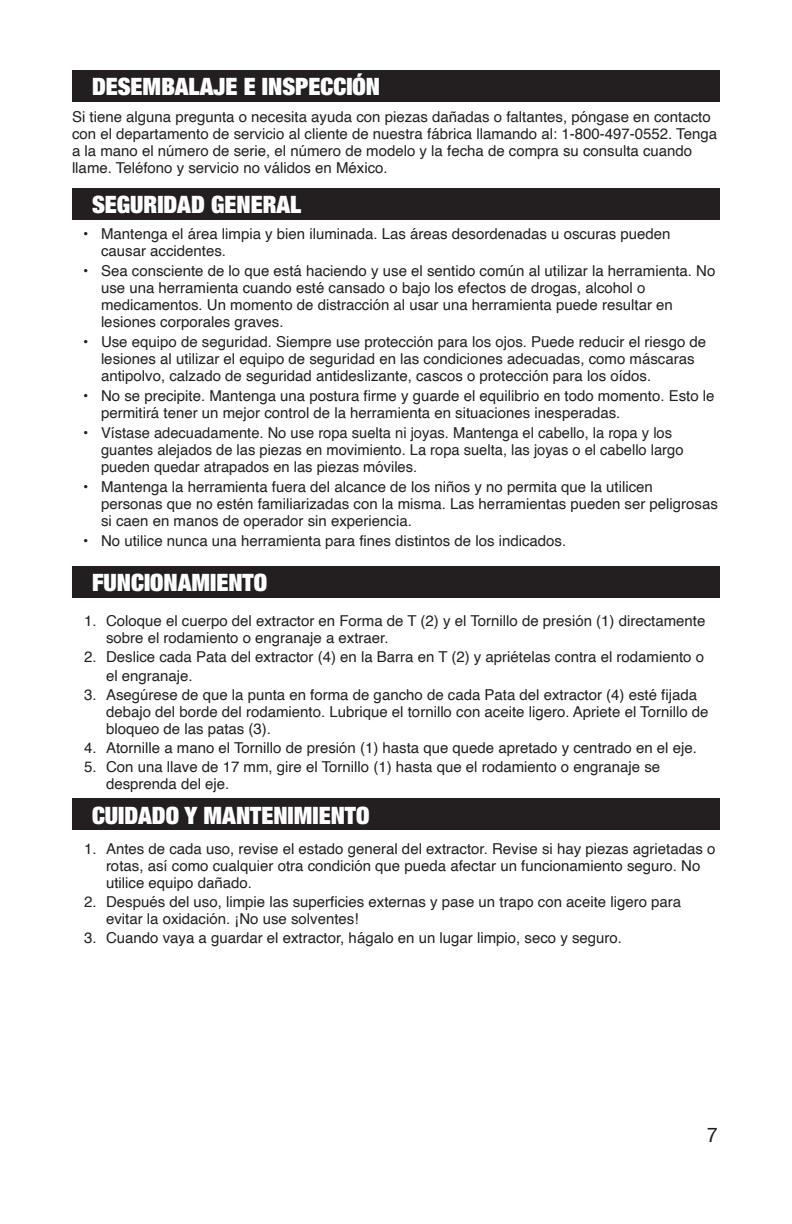
<style>
.page{position:relative;width:792px;height:1224px;background:#fff}
.page>*{position:absolute;margin:0;border:0;box-sizing:border-box;transform-origin:0 0}
.t1{font:900 expanded 24px "Helvetica Neue";color:#fff}
.t2{font:20px "Helvetica Neue";color:#231f20}
.t3{font:15px/17px "Helvetica";color:#231f20}
</style>
<div class="page">
<div style="left:72px;top:799px;width:648px;height:31px;background:#231f20"></div>
<div style="left:72px;top:71px;width:648px;height:31px;background:#231f20"></div>
<div style="left:72px;top:188px;width:648px;height:32px;background:#231f20"></div>
<div style="left:72px;top:566px;width:648px;height:31px;background:#231f20"></div>
<p class="t1" style="left:92px;top:71px;width:290px">DESEMBALAJE E INSPECCIÓN</p>
<p class="t3" style="left:72px;top:108px;width:647px">Si tiene alguna pregunta o necesita ayuda con piezas dañadas o faltantes, póngase en contacto con el departamento de servicio al cliente de nuestra fábrica llamando al: 1-800-497-0552. Tenga a la mano el número de serie, el número de modelo y la fecha de compra su consulta cuando llame. Teléfono y servicio no válidos en México.</p>
<p class="t1" style="left:92px;top:189px;width:211px">SEGURIDAD GENERAL</p>
<p class="t3" style="left:101px;top:226px;width:571px;text-indent:-18px">• Mantenga el área limpia y bien iluminada. Las áreas desordenadas u oscuras pueden causar accidentes.</p>
<p class="t3" style="left:101px;top:263px;width:616px;text-indent:-18px">• Sea consciente de lo que está haciendo y use el sentido común al utilizar la herramienta. No use una herramienta cuando esté cansado o bajo los efectos de drogas, alcohol o medicamentos. Un momento de distracción al usar una herramienta puede resultar en lesiones corporales graves.</p>
<p class="t3" style="left:101px;top:334px;width:607px;text-indent:-18px">• Use equipo de seguridad. Siempre use protección para los ojos. Puede reducir el riesgo de lesiones al utilizar el equipo de seguridad en las condiciones adecuadas, como máscaras antipolvo, calzado de seguridad antideslizante, cascos o protección para los oídos.</p>
<p class="t3" style="left:101px;top:388px;width:615px;text-indent:-18px">• No se precipite. Mantenga una postura firme y guarde el equilibrio en todo momento. Esto le permitirá tener un mejor control de la herramienta en situaciones inesperadas.</p>
<p class="t3" style="left:101px;top:425px;width:584px;text-indent:-18px">• Vístase adecuadamente. No use ropa suelta ni joyas. Mantenga el cabello, la ropa y los guantes alejados de las piezas en movimiento. La ropa suelta, las joyas o el cabello largo pueden quedar atrapados en las piezas móviles.</p>
<p class="t3" style="left:101px;top:479px;width:618px;text-indent:-18px">• Mantenga la herramienta fuera del alcance de los niños y no permita que la utilicen personas que no estén familiarizadas con la misma. Las herramientas pueden ser peligrosas si caen en manos de operador sin experiencia.</p>
<p class="t3" style="left:83px;top:533px;width:485px">• No utilice nunca una herramienta para fines distintos de los indicados.</p>
<p class="t1" style="left:92px;top:567px;width:177px">FUNCIONAMIENTO</p>
<p class="t3" style="left:106px;top:613px;width:601px;text-indent:-22px">1. Coloque el cuerpo del extractor en Forma de T (2) y el Tornillo de presión (1) directamente sobre el rodamiento o engranaje a extraer.</p>
<p class="t3" style="left:106px;top:648px;width:600px;line-height:19px;text-indent:-22px">2. Deslice cada Pata del extractor (4) en la Barra en T (2) y apriételas contra el rodamiento o el engranaje.</p>
<p class="t3" style="left:106px;top:687px;width:604px;text-indent:-22px">3. Asegúrese de que la punta en forma de gancho de cada Pata del extractor (4) esté fijada debajo del borde del rodamiento. Lubrique el tornillo con aceite ligero. Apriete el Tornillo de bloqueo de las patas (3).</p>
<p class="t3" style="left:84px;top:740px;width:614px">4. Atornille a mano el Tornillo de presión (1) hasta que quede apretado y centrado en el eje.</p>
<p class="t3" style="left:106px;top:759px;width:556px;text-indent:-22px">5. Con una llave de 17 mm, gire el Tornillo (1) hasta que el rodamiento o engranaje se desprenda del eje.</p>
<p class="t1" style="left:92px;top:800px;width:279px">CUIDADO Y MANTENIMIENTO</p>
<p class="t3" style="left:106px;top:841px;width:611px;text-indent:-22px">1. Antes de cada uso, revise el estado general del extractor. Revise si hay piezas agrietadas o rotas, así como cualquier otra condición que pueda afectar un funcionamiento seguro. No utilice equipo dañado.</p>
<p class="t3" style="left:106px;top:894px;width:577px;text-indent:-22px">2. Después del uso, limpie las superficies externas y pase un trapo con aceite ligero para evitar la oxidación. ¡No use solventes!</p>
<p class="t3" style="left:84px;top:930px;width:540px">3. Cuando vaya a guardar el extractor, hágalo en un lugar limpio, seco y seguro.</p>
<p class="t2" style="left:707px;top:1120px;width:13px">7</p>
</div>
